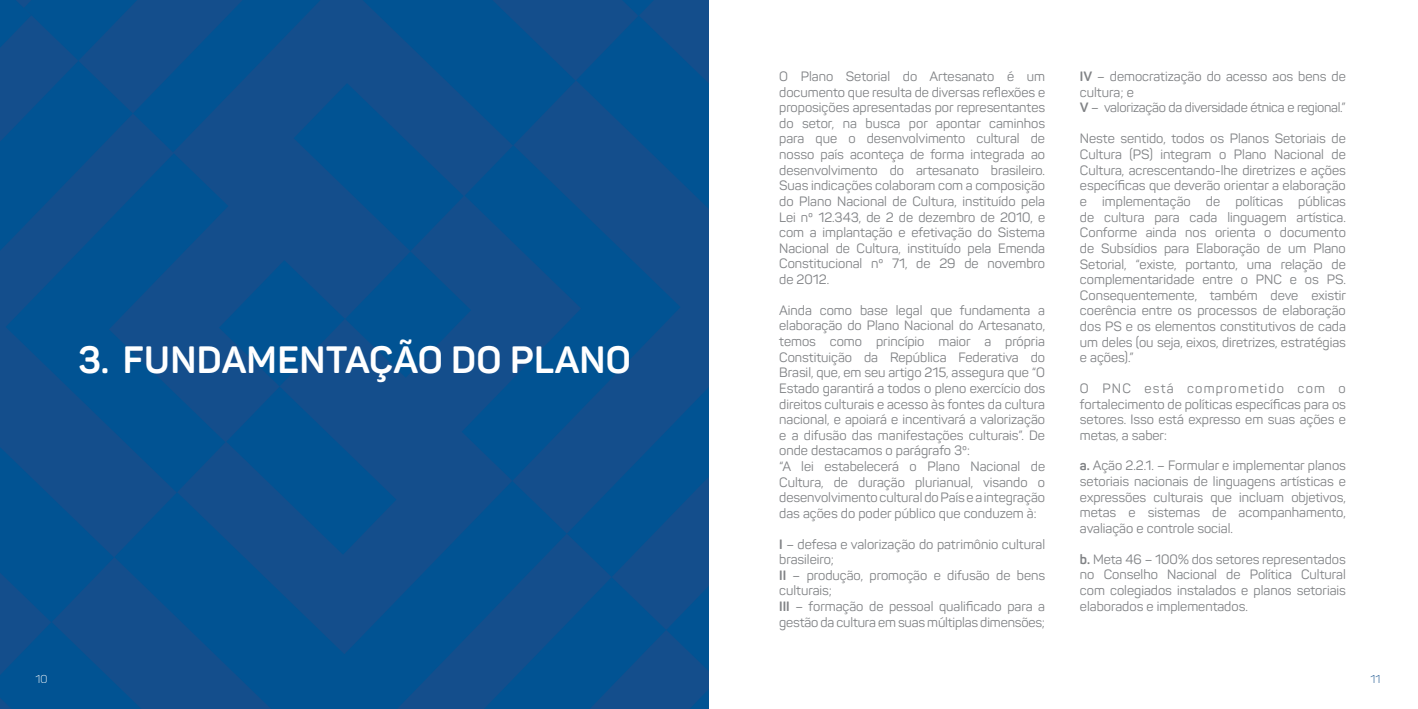
<style>
.page{position:relative;width:1418px;height:709px;background:#fff}
.page>*{position:absolute;margin:0;border:0;box-sizing:border-box;transform-origin:0 0}
.t1{font:700 37.5px "Panton";letter-spacing:.01em;color:#fff}
.t2{font:13.38px/15.6px "Panton";color:#808285;text-align:justify}
.t3{font:13.38px/15.6px "Panton";letter-spacing:-.02em;color:#808285}
.t4{font:11.25px "Panton Light Caps";color:#fff}
.t5{font:11.25px "Panton Light Caps";color:#104c88}
.s1{font-weight:700}
</style>
<div class="page">
<svg style="left:471px;top:145px;width:209px;height:336px;background:#0a508f"></svg>
<svg style="left:133px;top:0;width:442px;height:152px;background:#0a508f"></svg>
<svg style="left:576px;top:0;width:133px;height:209px;background:#0b508f"></svg>
<svg style="left:133px;top:153px;width:86px;height:328px;background:#0a508f"></svg>
<svg style="left:0;top:0;width:137px;height:61px;background:#09508f"></svg>
<svg style="left:0;top:61px;width:133px;height:561px;background:#0a508f"></svg>
<svg style="left:219px;top:83px;width:252px;height:398px;background:#0d4f8e"></svg>
<svg style="left:114px;top:481px;width:370px;height:228px;background:#0a508f"></svg>
<svg style="left:0;top:622px;width:141px;height:87px;background:#09508f"></svg>
<div style="left:36px;top:674px;width:11px;height:8px;background:#015393"></div>
<svg style="left:484px;top:387px;width:225px;height:322px;background:#0a508f"></svg>
<h1 class="t1" style="left:78px;top:336px;width:555px">3. FUNDAMENTAÇÃO DO PLANO</h1>
<p class="t2" style="left:779px;top:68px;width:267px">O Plano Setorial do Artesanato é um documento que resulta de diversas reflexões e proposições apresentadas por representantes do setor, na busca por apontar caminhos para que o desenvolvimento cultural de nosso país aconteça de forma integrada ao desenvolvimento do artesanato brasileiro.<br>Suas indicações colaboram com a composição do Plano Nacional de Cultura, instituído pela Lei nº 12.343, de 2 de dezembro de 2010, e com a implantação e efetivação do Sistema Nacional de Cultura, instituído pela Emenda Constitucional nº 71, de 29 de novembro de 2012.</p>
<p class="t2" style="left:779px;top:302px;width:267px;text-align:left">Ainda como base legal que fundamenta a elaboração do Plano Nacional do Artesanato, temos como princípio maior a própria Constituição da República Federativa do Brasil, que, em seu artigo 215, assegura que “O Estado garantirá a todos o pleno exercício dos direitos culturais e acesso às fontes da cultura nacional, e apoiará e incentivará a valorização e a difusão das manifestações culturais”. De onde destacamos o parágrafo 3º:<br>“A lei estabelecerá o Plano Nacional de Cultura, de duração plurianual, visando o desenvolvimento cultural do País e a integração das ações do poder público que conduzem à:</p>
<p class="t2" style="left:779px;top:536px;width:267px;text-align:left"><span class="s1">I</span> – defesa e valorização do patrimônio cultural brasileiro;<br><span class="s1">II</span> – produção, promoção e difusão de bens culturais;<br><span class="s1">III</span> – formação de pessoal qualificado para a gestão da cultura em suas múltiplas dimensões;</p>
<p class="t3" style="left:1079px;top:68px;width:267px"><span class="s1">IV</span> – democratização do acesso aos bens de cultura; e<br><span class="s1">V</span> – valorização da diversidade étnica e regional.”</p>
<p class="t2" style="left:1079px;top:131px;width:268px">Neste sentido, todos os Planos Setoriais de Cultura (PS) integram o Plano Nacional de Cultura, acrescentando-lhe diretrizes e ações específicas que deverão orientar a elaboração e implementação de políticas públicas de cultura para cada linguagem artística.<br>Conforme ainda nos orienta o documento de Subsídios para Elaboração de um Plano Setorial, “existe, portanto, uma relação de complementaridade entre o PNC e os PS.<br>Consequentemente, também deve existir coerência entre os processos de elaboração dos PS e os elementos constitutivos de cada um deles (ou seja, eixos, diretrizes, estratégias e ações).”</p>
<p class="t2" style="left:1079px;top:380px;width:267px">O PNC está comprometido com o fortalecimento de políticas específicas para os setores. Isso está expresso em suas ações e metas, a saber:</p>
<p class="t2" style="left:1079px;top:458px;width:267px"><span class="s1">a.</span> Ação 2.2.1. – Formular e implementar planos setoriais nacionais de linguagens artísticas e expressões culturais que incluam objetivos, metas e sistemas de acompanhamento, avaliação e controle social.</p>
<p class="t2" style="left:1079px;top:551px;width:267px"><span class="s1">b.</span> Meta 46 – 100% dos setores representados no Conselho Nacional de Política Cultural com colegiados instalados e planos setoriais elaborados e implementados.</p>
<p class="t4" style="left:36px;top:671px;width:14px">10</p>
<p class="t5" style="left:1370px;top:672px;width:12px">11</p>
</div>
